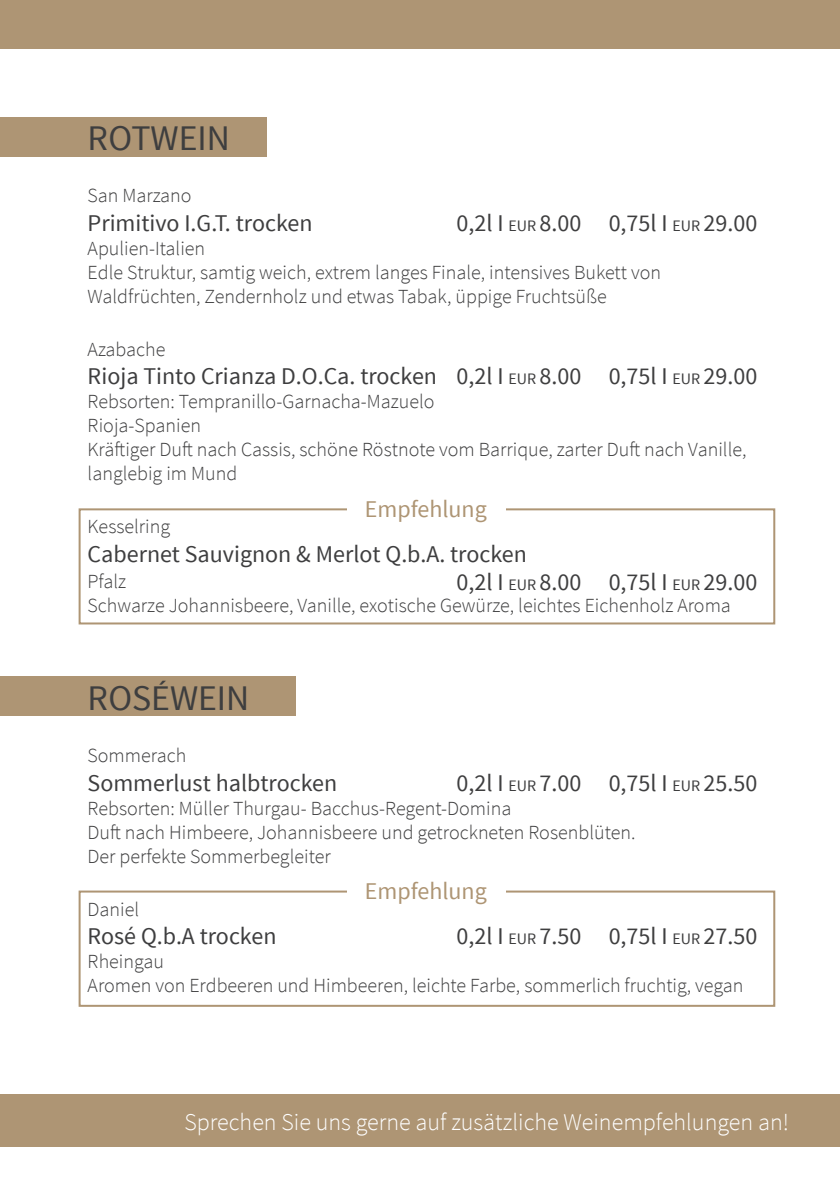
<style>
.page{position:relative;width:840px;height:1191px;background:#fff}
.page>*{position:absolute;margin:0;border:0;box-sizing:border-box;transform-origin:0 0}
.t1{font:36px "Source Sans Pro";color:#3e3e3f}
.t2{font:24px "Source Sans Pro";color:#3e3e3f}
.t3{font:300 24px "Source Sans Pro";color:#fff}
.t4{font:24px "Source Sans Pro";color:#ae9574}
.t5{font:300 20px/24px "Source Sans Pro";color:#3e3e3f}
.s1{font-size:16px}
</style>
<div class="page">
<div style="left:0;top:118px;width:266px;height:39px;background:#ae9574"></div>
<div style="left:0;top:676px;width:295px;height:40px;background:#ae9574"></div>
<div style="left:0;top:0;width:839px;height:48px;background:#ae9574"></div>
<div style="left:0;top:1094px;width:839px;height:52px;background:#ae9574"></div>
<div style="left:79px;top:508px;width:695px;height:116px;border:2px solid #ae9574"></div>
<div style="left:347px;top:497px;width:159px;height:22px;background:#fff"></div>
<div style="left:79px;top:890px;width:695px;height:116px;border:2px solid #ae9574"></div>
<div style="left:347px;top:879px;width:159px;height:22px;background:#fff"></div>
<h1 class="t1" style="left:88px;top:116px;width:144px">ROTWEIN</h1>
<p class="t5" style="left:88px;top:184px;width:105px">San Marzano</p>
<p class="t2" style="left:88px;top:208px;width:226px">Primitivo I.G.T. trocken</p>
<p class="t2" style="left:456px;top:208px;width:302px">0,2l I <span class="s1">EUR</span> 8.00 0,75l I <span class="s1">EUR</span> 29.00</p>
<p class="t5" style="left:88px;top:237px;width:574px">Apulien-Italien<br>Edle Struktur, samtig weich, extrem langes Finale, intensives Bukett von<br>Waldfrüchten, Zendernholz und etwas Tabak, üppige Fruchtsüße</p>
<p class="t5" style="left:88px;top:337px;width:79px">Azabache</p>
<p class="t2" style="left:88px;top:361px;width:670px">Rioja Tinto Crianza D.O.Ca. trocken 0,2l I <span class="s1">EUR</span> 8.00 0,75l I <span class="s1">EUR</span> 29.00</p>
<p class="t5" style="left:88px;top:390px;width:660px">Rebsorten: Tempranillo-Garnacha-Mazuelo<br>Rioja-Spanien<br>Kräftiger Duft nach Cassis, schöne Röstnote vom Barrique, zarter Duft nach Vanille, langlebig im Mund</p>
<p class="t5" style="left:88px;top:514px;width:84px">Kesselring</p>
<p class="t2" style="left:88px;top:539px;width:440px">Cabernet Sauvignon &amp; Merlot Q.b.A. trocken</p>
<p class="t5" style="left:88px;top:570px;width:40px">Pfalz</p>
<p class="t2" style="left:456px;top:567px;width:302px">0,2l I <span class="s1">EUR</span> 8.00 0,75l I <span class="s1">EUR</span> 29.00</p>
<p class="t5" style="left:88px;top:594px;width:644px">Schwarze Johannisbeere, Vanille, exotische Gewürze, leichtes Eichenholz Aroma</p>
<p class="t4" style="left:364px;top:494px;width:123px">Empfehlung</p>
<h1 class="t1" style="left:88px;top:675px;width:163px">ROSÉWEIN</h1>
<p class="t5" style="left:88px;top:744px;width:100px">Sommerach</p>
<p class="t2" style="left:88px;top:768px;width:251px">Sommerlust halbtrocken</p>
<p class="t2" style="left:456px;top:768px;width:302px">0,2l I <span class="s1">EUR</span> 7.00 0,75l I <span class="s1">EUR</span> 25.50</p>
<p class="t5" style="left:88px;top:796px;width:549px">Rebsorten: Müller Thurgau- Bacchus-Regent-Domina<br>Duft nach Himbeere, Johannisbeere und getrockneten Rosenblüten.<br>Der perfekte Sommerbegleiter</p>
<p class="t5" style="left:88px;top:897px;width:53px">Daniel</p>
<p class="t2" style="left:88px;top:921px;width:190px">Rosé Q.b.A trocken</p>
<p class="t2" style="left:456px;top:921px;width:302px">0,2l I <span class="s1">EUR</span> 7.50 0,75l I <span class="s1">EUR</span> 27.50</p>
<p class="t5" style="left:88px;top:950px;width:657px">Rheingau<br>Aromen von Erdbeeren und Himbeeren, leichte Farbe, sommerlich fruchtig, vegan</p>
<p class="t4" style="left:364px;top:876px;width:123px">Empfehlung</p>
<p class="t3" style="left:184px;top:1107px;width:605px">Sprechen Sie uns gerne auf zusätzliche Weinempfehlungen an!</p>
</div>
